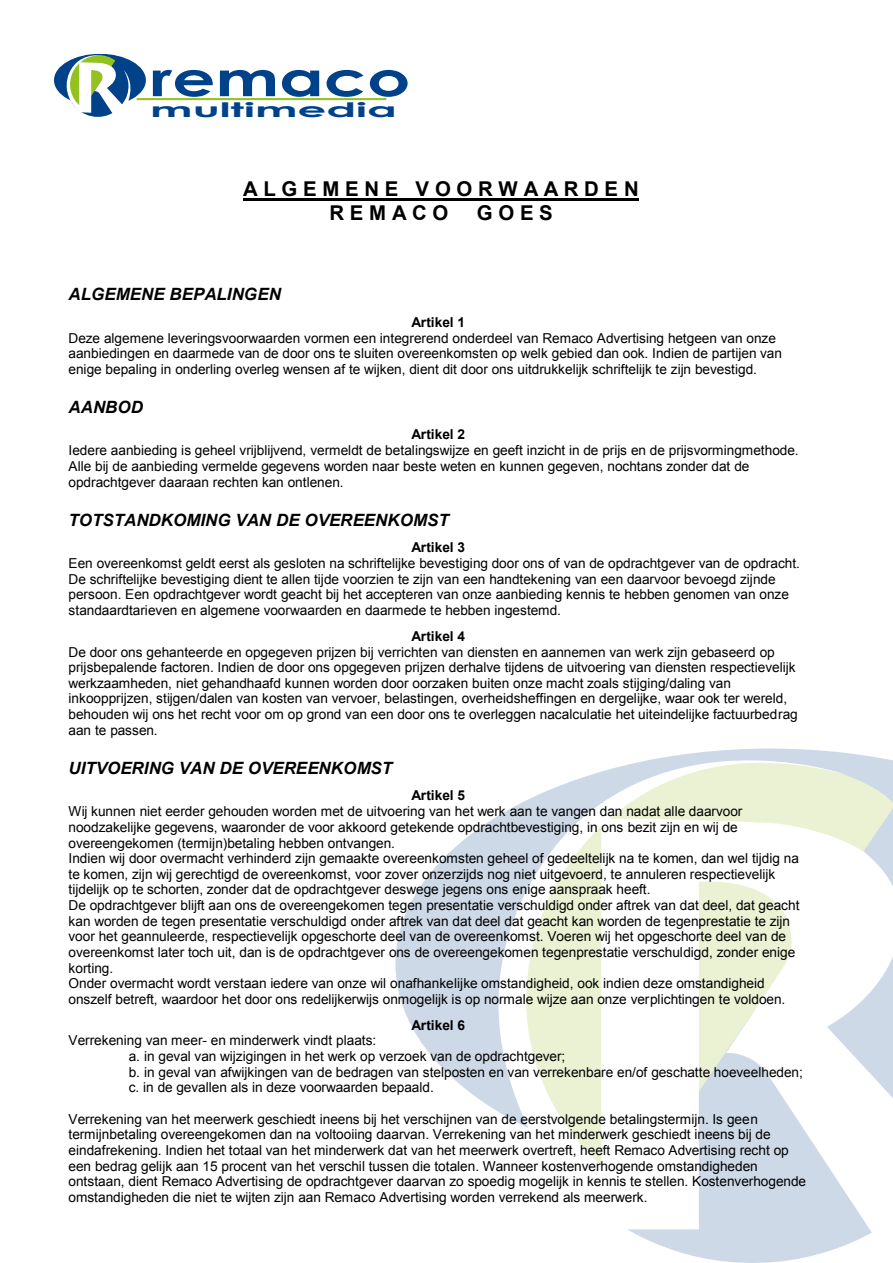
<style>
.page{position:relative;width:893px;height:1263px;background:#fff}
.page>*{position:absolute;margin:0;border:0;box-sizing:border-box;transform-origin:0 0}
.t1{font:700 48.15px "Century Gothic";color:#004289;scale:1.4 1}
.t2{font:700 20.4px/23.4px "Arial";color:#000}
.t3{font:700 19.95px "Century Gothic";color:#004289;scale:2.26 1}
.t4{font:italic 700 16.95px "Arial";color:#000}
.t5{font:13.65px/15.6px "Arial";letter-spacing:-.005em;color:#000}
.t6{font:700 13.65px "Arial";letter-spacing:-.005em;color:#000}
</style>
<div class="page">
<svg style="left:395px;top:753px;width:498px;height:309px"></svg>
<svg style="left:644px;top:1238px;width:217px;height:25px;fill:#cdd9e7"></svg>
<svg style="left:437px;top:748px;width:413px;height:380px"></svg>
<svg style="left:568px;top:816px;width:325px;height:422px"></svg>
<div style="left:54px;top:54px;width:92px;height:53px;background:#004289;border-radius:50%"></div>
<hr style="left:137px;top:98px;width:249px;height:2px;background:#95c11f">
<svg style="left:59px;top:54px;width:76px;height:63px"></svg>
<hr style="left:243px;top:198px;width:396px;height:2px;background:#000">
<h1 class="t1" style="left:150px;top:42px;width:187px">remaco</h1>
<h3 class="t3" style="left:150px;top:95px;width:111px">multimedia</h3>
<h2 class="t2" style="left:330px;top:178px;width:311px;text-indent:-86px">A L G E M E N E V O O R W A A R D E N<br>R E M A C O</h2>
<h2 class="t2" style="left:477px;top:201px;width:77px">G O E S</h2>
<p class="t4" style="left:69px;top:283px;width:214px">ALGEMENE BEPALINGEN</p>
<p class="t6" style="left:412px;top:313px;width:55px">Artikel 1</p>
<p class="t5" style="left:69px;top:330px;width:715px">Deze algemene leveringsvoorwaarden vormen een integrerend onderdeel van Remaco Advertising hetgeen van onze aanbiedingen en daarmede van de door ons te sluiten overeenkomsten op welk gebied dan ook. Indien de partijen van enige bepaling in onderling overleg wensen af te wijken, dient dit door ons uitdrukkelijk schriftelijk te zijn bevestigd.</p>
<p class="t4" style="left:69px;top:396px;width:76px">AANBOD</p>
<p class="t6" style="left:412px;top:425px;width:55px">Artikel 2</p>
<p class="t5" style="left:69px;top:443px;width:732px">Iedere aanbieding is geheel vrijblijvend, vermeldt de betalingswijze en geeft inzicht in de prijs en de prijsvormingmethode.<br>Alle bij de aanbieding vermelde gegevens worden naar beste weten en kunnen gegeven, nochtans zonder dat de opdrachtgever daaraan rechten kan ontlenen.</p>
<p class="t4" style="left:69px;top:509px;width:382px">TOTSTANDKOMING VAN DE OVEREENKOMST</p>
<p class="t6" style="left:412px;top:538px;width:55px">Artikel 3</p>
<p class="t5" style="left:69px;top:556px;width:733px">Een overeenkomst geldt eerst als gesloten na schriftelijke bevestiging door ons of van de opdrachtgever van de opdracht.<br>De schriftelijke bevestiging dient te allen tijde voorzien te zijn van een handtekening van een daarvoor bevoegd zijnde persoon. Een opdrachtgever wordt geacht bij het accepteren van onze aanbieding kennis te hebben genomen van onze standaardtarieven en algemene voorwaarden en daarmede te hebben ingestemd.</p>
<p class="t6" style="left:412px;top:627px;width:55px">Artikel 4</p>
<p class="t5" style="left:69px;top:644px;width:731px">De door ons gehanteerde en opgegeven prijzen bij verrichten van diensten en aannemen van werk zijn gebaseerd op prijsbepalende factoren. Indien de door ons opgegeven prijzen derhalve tijdens de uitvoering van diensten respectievelijk werkzaamheden, niet gehandhaafd kunnen worden door oorzaken buiten onze macht zoals stijging/daling van inkoopprijzen, stijgen/dalen van kosten van vervoer, belastingen, overheidsheffingen en dergelijke, waar ook ter wereld, behouden wij ons het recht voor om op grond van een door ons te overleggen nacalculatie het uiteindelijke factuurbedrag aan te passen.</p>
<p class="t4" style="left:69px;top:757px;width:325px">UITVOERING VAN DE OVEREENKOMST</p>
<p class="t6" style="left:412px;top:786px;width:55px">Artikel 5</p>
<p class="t5" style="left:69px;top:804px;width:732px">Wij kunnen niet eerder gehouden worden met de uitvoering van het werk aan te vangen dan nadat alle daarvoor noodzakelijke gegevens, waaronder de voor akkoord getekende opdrachtbevestiging, in ons bezit zijn en wij de overeengekomen (termijn)betaling hebben ontvangen.<br>Indien wij door overmacht verhinderd zijn gemaakte overeenkomsten geheel of gedeeltelijk na te komen, dan wel tijdig na te komen, zijn wij gerechtigd de overeenkomst, voor zover onzerzijds nog niet uitgevoerd, te annuleren respectievelijk tijdelijk op te schorten, zonder dat de opdrachtgever deswege jegens ons enige aanspraak heeft.<br>De opdrachtgever blijft aan ons de overeengekomen tegen presentatie verschuldigd onder aftrek van dat deel, dat geacht kan worden de tegen presentatie verschuldigd onder aftrek van dat deel dat geacht kan worden de tegenprestatie te zijn voor het geannuleerde, respectievelijk opgeschorte deel van de overeenkomst. Voeren wij het opgeschorte deel van de overeenkomst later toch uit, dan is de opdrachtgever ons de overeengekomen tegenprestatie verschuldigd, zonder enige korting.<br>Onder overmacht wordt verstaan iedere van onze wil onafhankelijke omstandigheid, ook indien deze omstandigheid onszelf betreft, waardoor het door ons redelijkerwijs onmogelijk is op normale wijze aan onze verplichtingen te voldoen.</p>
<p class="t6" style="left:412px;top:1016px;width:55px">Artikel 6</p>
<p class="t5" style="left:129px;top:1033px;width:676px;text-indent:-60px">Verrekening van meer- en minderwerk vindt plaats:<br>a. in geval van wijzigingen in het werk op verzoek van de opdrachtgever;<br>b. in geval van afwijkingen van de bedragen van stelposten en van verrekenbare en/of geschatte hoeveelheden; c. in de gevallen als in deze voorwaarden bepaald.</p>
<p class="t5" style="left:69px;top:1111px;width:739px">Verrekening van het meerwerk geschiedt ineens bij het verschijnen van de eerstvolgende betalingstermijn. Is geen termijnbetaling overeengekomen dan na voltooiing daarvan. Verrekening van het minderwerk geschiedt ineens bij de eindafrekening. Indien het totaal van het minderwerk dat van het meerwerk overtreft, heeft Remaco Advertising recht op een bedrag gelijk aan 15 procent van het verschil tussen die totalen. Wanneer kostenverhogende omstandigheden ontstaan, dient Remaco Advertising de opdrachtgever daarvan zo spoedig mogelijk in kennis te stellen. Kostenverhogende omstandigheden die niet te wijten zijn aan Remaco Advertising worden verrekend als meerwerk.</p>
</div>
